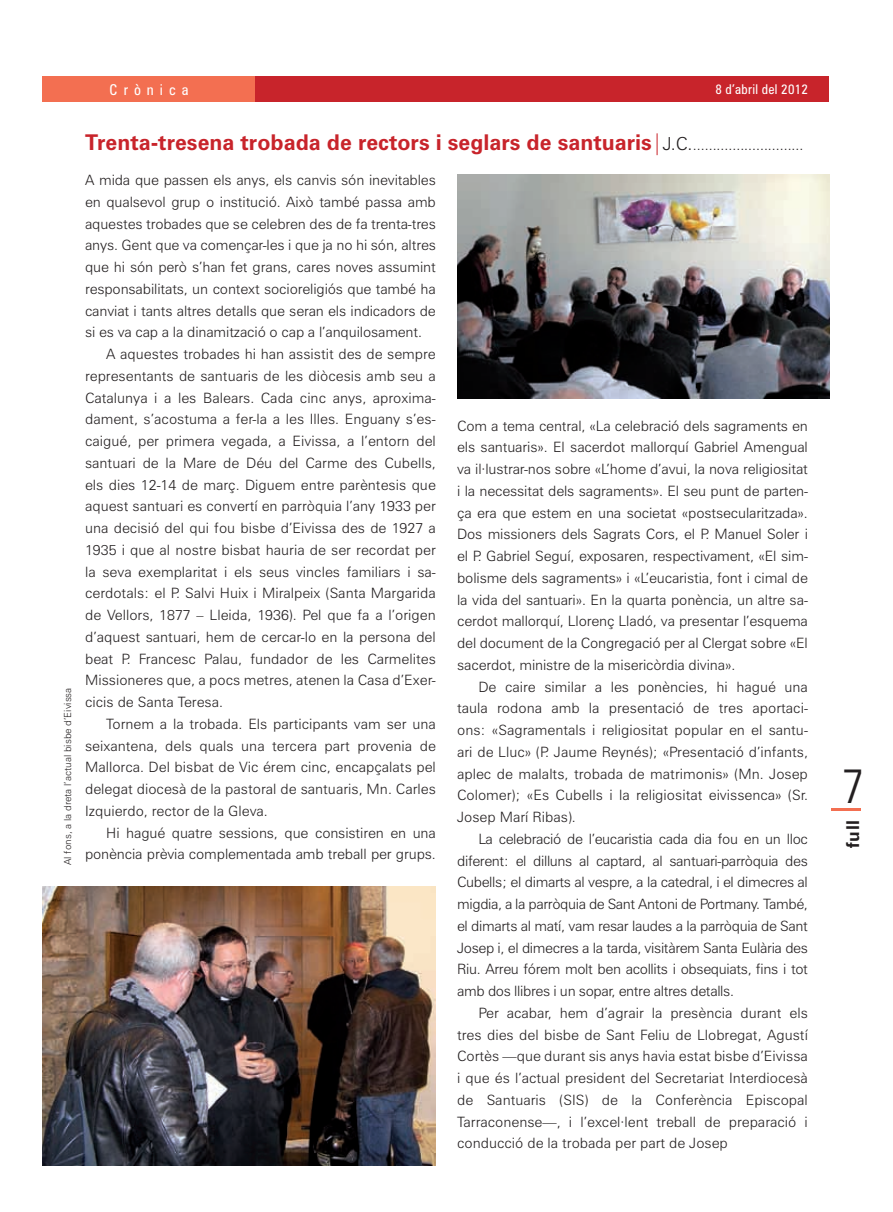
<style>
.page{position:relative;width:893px;height:1212px;background:#fff}
.page>*{position:absolute;margin:0;border:0;box-sizing:border-box;transform-origin:0 0}
.t1{font:300 condensed 48px "Zurich BT";color:#231f20}
.t2{font:700 21.75px "Zurich BT";color:#c8242b}
.t3{font:700 17.7px "Zurich BT";color:#231f20}
.t4{font:condensed 15px "Zurich BT";letter-spacing:.4em;color:#fff}
.t5{font:300 14.25px/21.8px "Zurich BT";color:#231f20;text-align:justify}
.t6{font:condensed 13.5px "Zurich BT";letter-spacing:.02em;color:#fff}
.t7{font:300 9.75px "Zurich BT";color:#231f20}
.s1{font-weight:300}
.s2{font-weight:300;font-size:18px;color:#231f20}
.s3{font-weight:300;font-size:14.25px;color:#231f20}
</style>
<div class="page">
<div style="left:43px;top:77px;width:786px;height:25px;background:#c8242b"></div>
<div style="left:43px;top:77px;width:212px;height:25px;background:#f36f51"></div>
<hr style="left:832px;top:808px;width:29px;height:3px;background:#f36f51">
<img style="left:43px;top:886px;width:393px;height:279px">
<img style="left:457px;top:174px;width:372px;height:224px">
<p class="t4" style="left:110px;top:81px;width:80px">Crònica</p>
<p class="t6" style="left:715px;top:81px;width:94px">8 d’abril del 2012</p>
<p class="t7" style="left:62px;top:865px;width:179px;rotate:-90deg">Al fons, a la dreta l’actual bisbe d’Eivissa</p>
<h2 class="t2" style="left:85px;top:129px;width:720px">Trenta-tresena trobada de rectors i seglars de santuaris<span class="s1">|</span><span class="s2">J.C.</span> <span class="s3">............................</span></h2>
<p class="t5" style="left:85px;top:169px;width:352px">A mida que passen els anys, els canvis són inevitables</p>
<p class="t5" style="left:85px;top:191px;width:352px">en qualsevol grup o institució. Això també passa amb</p>
<p class="t5" style="left:85px;top:213px;width:352px">aquestes trobades que se celebren des de fa trenta-tres</p>
<p class="t5" style="left:85px;top:234px;width:352px">anys. Gent que va començar-les i que ja no hi són, altres</p>
<p class="t5" style="left:85px;top:256px;width:352px">que hi són però s’han fet grans, cares noves assumint</p>
<p class="t5" style="left:85px;top:278px;width:352px">responsabilitats, un context socioreligiós que també ha</p>
<p class="t5" style="left:85px;top:300px;width:352px">canviat i tants altres detalls que seran els indicadors de</p>
<p class="t5" style="left:85px;top:321px;width:338px">si es va cap a la dinamització o cap a l’anquilosament.</p>
<p class="t5" style="left:106px;top:343px;width:331px">A aquestes trobades hi han assistit des de sempre</p>
<p class="t5" style="left:85px;top:365px;width:352px">representants de santuaris de les diòcesis amb seu a</p>
<p class="t5" style="left:85px;top:387px;width:352px">Catalunya i a les Balears. Cada cinc anys, aproxima-</p>
<p class="t5" style="left:85px;top:408px;width:352px">dament, s’acostuma a fer-la a les Illes. Enguany s’es-</p>
<p class="t5" style="left:85px;top:430px;width:352px">caigué, per primera vegada, a Eivissa, a l’entorn del</p>
<p class="t5" style="left:85px;top:452px;width:352px">santuari de la Mare de Déu del Carme des Cubells,</p>
<p class="t5" style="left:85px;top:474px;width:352px">els dies 12-14 de març. Diguem entre parèntesis que</p>
<p class="t5" style="left:85px;top:495px;width:352px">aquest santuari es convertí en parròquia l’any 1933 per</p>
<p class="t5" style="left:85px;top:517px;width:352px">una decisió del qui fou bisbe d’Eivissa des de 1927 a</p>
<p class="t5" style="left:85px;top:539px;width:352px">1935 i que al nostre bisbat hauria de ser recordat per</p>
<p class="t5" style="left:85px;top:561px;width:352px">la seva exemplaritat i els seus vincles familiars i sa-</p>
<p class="t5" style="left:85px;top:582px;width:352px">cerdotals: el P. Salvi Huix i Miralpeix (Santa Margarida</p>
<p class="t5" style="left:85px;top:604px;width:352px">de Vellors, 1877 – Lleida, 1936). Pel que fa a l’origen</p>
<p class="t5" style="left:85px;top:626px;width:352px">d’aquest santuari, hem de cercar-lo en la persona del</p>
<p class="t5" style="left:85px;top:648px;width:352px">beat P. Francesc Palau, fundador de les Carmelites</p>
<p class="t5" style="left:85px;top:669px;width:352px">Missioneres que, a pocs metres, atenen la Casa d’Exer-</p>
<p class="t5" style="left:85px;top:691px;width:140px">cicis de Santa Teresa.</p>
<p class="t5" style="left:106px;top:713px;width:331px">Tornem a la trobada. Els participants vam ser una</p>
<p class="t5" style="left:85px;top:735px;width:352px">seixantena, dels quals una tercera part provenia de</p>
<p class="t5" style="left:85px;top:756px;width:352px">Mallorca. Del bisbat de Vic érem cinc, encapçalats pel</p>
<p class="t5" style="left:85px;top:778px;width:352px">delegat diocesà de la pastoral de santuaris, Mn. Carles</p>
<p class="t5" style="left:85px;top:800px;width:184px">Izquierdo, rector de la Gleva.</p>
<p class="t5" style="left:106px;top:821px;width:331px">Hi hagué quatre sessions, que consistiren en una</p>
<p class="t5" style="left:85px;top:843px;width:352px">ponència prèvia complementada amb treball per grups.</p>
<p class="t5" style="left:457px;top:414px;width:352px">Com a tema central, «La celebració dels sagraments en els santuaris». El sacerdot mallorquí Gabriel Amengual va il·lustrar-nos sobre «L’home d’avui, la nova religiositat i la necessitat dels sagraments». El seu punt de parten&shy;ça era que estem en una societat «postsecularitzada».<br>Dos missioners dels Sagrats Cors, el P. Manuel Soler i el P. Gabriel Seguí, exposaren, respectivament, «El sim&shy;bolisme dels sagraments» i «L’eucaristia, font i cimal de la vida del santuari». En la quarta ponència, un altre sa&shy;cerdot mallorquí, Llorenç Lladó, va presentar l’esquema del document de la Congregació per al Clergat sobre «El sacerdot, ministre de la misericòrdia divina».</p>
<p class="t5" style="left:457px;top:675px;width:352px;text-indent:21px">De caire similar a les ponències, hi hagué una taula rodona amb la presentació de tres aportaci&shy;ons: «Sagramentals i religiositat popular en el santu&shy;ari de Lluc» (P. Jaume Reynés); «Presentació d’infants, aplec de malalts, trobada de matrimonis» (Mn. Josep Colomer); «Es Cubells i la religiositat eivissenca» (Sr.<br>Josep Marí Ribas).</p>
<p class="t5" style="left:457px;top:828px;width:352px;text-indent:21px">La celebració de l’eucaristia cada dia fou en un lloc diferent: el dilluns al captard, al santuari-parròquia des Cubells; el dimarts al vespre, a la catedral, i el dimecres al migdia, a la parròquia de Sant Antoni de Portmany. També, el dimarts al matí, vam resar laudes a la parròquia de Sant Josep i, el dimecres a la tarda, visitàrem Santa Eulària des Riu. Arreu fórem molt ben acollits i obsequiats, fins i tot amb dos llibres i un sopar, entre altres detalls.</p>
<p class="t5" style="left:457px;top:1002px;width:352px;text-indent:21px">Per acabar, hem d’agrair la presència durant els tres dies del bisbe de Sant Feliu de Llobregat, Agustí Cortès —que durant sis anys havia estat bisbe d’Eivissa i que és l’actual president del Secretariat Interdiocesà de Santuaris (SIS) de la Conferència Episcopal Tarraconense—, i l’excel·lent treball de preparació i conducció de la trobada per part de Josep</p>
<h1 class="t1" style="left:842px;top:756px;width:24px">7</h1>
<p class="t3" style="left:842px;top:848px;width:30px;rotate:-90deg">full</p>
</div>
